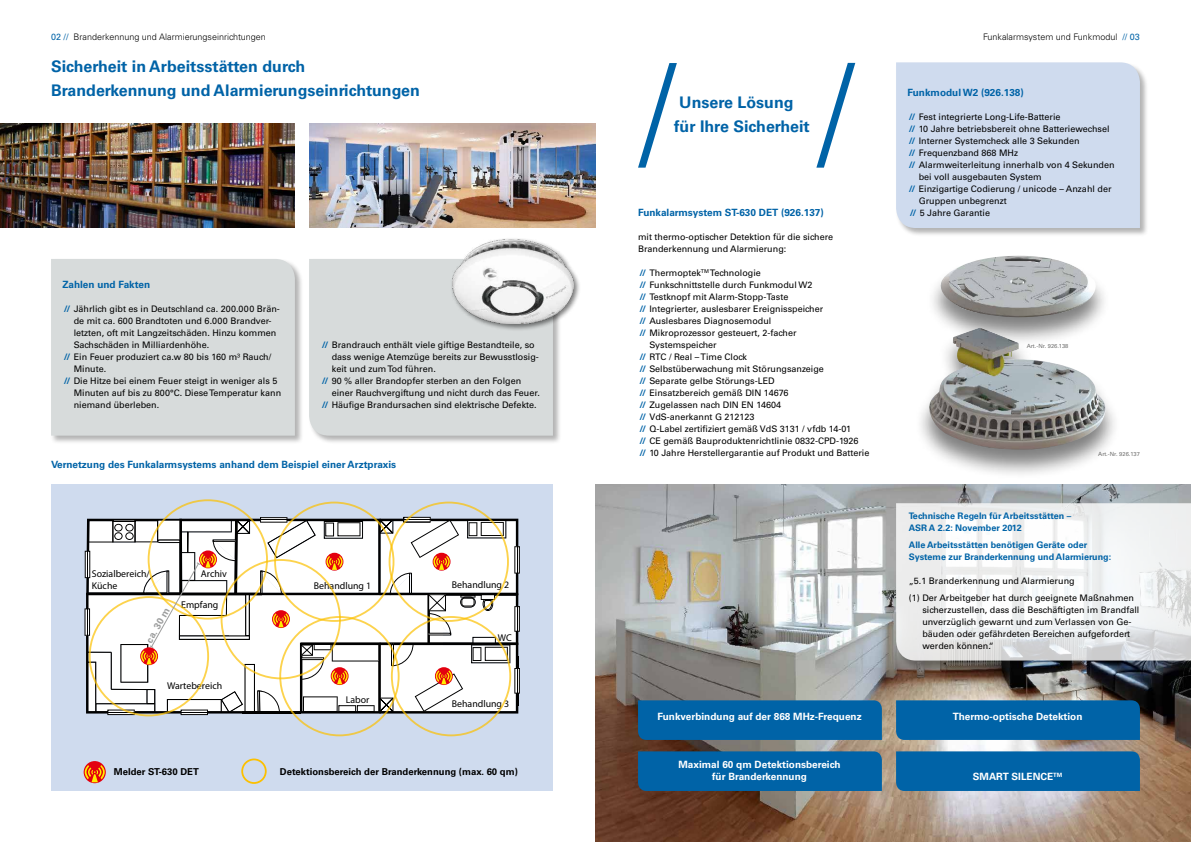
<style>
.page{position:relative;width:1191px;height:842px;background:#fff}
.page>*{position:absolute;margin:0;border:0;box-sizing:border-box;transform-origin:0 0}
.t1{font:700 16px/24px "Univers LT Std";color:#0063a7}
.t2{font:700 10px "Univers LT Std";color:#0063a7}
.t3{font:700 10px/12px "Univers LT Std";color:#fff;text-align:center}
.t4{font:9.8px/11.8px "Myriad Pro";color:#000}
.t5{font:700 9.7px "Univers LT Std";color:#9c9d9d}
.t6{font:700 9.5px "Univers LT Std";color:#000}
.t7{font:9px/12px "Univers LT Std";color:#000}
.t8{font:700 9px/12px "Univers LT Std";color:#0063a7}
.t9{font:300 9px "Univers LT Std";color:#000}
.t10{font:5.7px "Univers LT Std";color:#6f6f6e}
.s1{font-weight:400;color:#0063a7}
.s2{font-weight:700;color:#0063a7}
</style>
<div class="page">
<img style="left:309px;top:124px;width:286px;height:104px">
<img style="left:0;top:124px;width:295px;height:104px">
<div style="left:50px;top:258px;width:254px;height:186px;background:#000;opacity:.3"></div>
<div style="left:51px;top:259px;width:244px;height:177px;background:#d7dbdb"></div>
<div style="left:308px;top:258px;width:254px;height:186px;background:#000;opacity:.3"></div>
<div style="left:309px;top:259px;width:244px;height:177px;background:#d7dbdb"></div>
<div style="left:450px;top:237px;width:131px;height:94px;background:#000;opacity:.5"></div>
<img style="left:452px;top:239px;width:121px;height:85px">
<div style="left:51px;top:485px;width:502px;height:306px;background:#cfdbee"></div>
<div style="left:241px;top:758px;width:26px;height:26px;border:2px solid #fcc000;border-radius:50%"></div>
<div style="left:84px;top:761px;width:22px;height:22px;background:#e3000f;border-radius:50%"></div>
<svg style="left:85px;top:765px;width:20px;height:17px"></svg>
<svg style="left:85px;top:517px;width:435px;height:198px;background:#e0dcd5"></svg>
<img style="left:595px;top:485px;width:596px;height:357px">
<div style="left:895px;top:62px;width:253px;height:175px;background:#000;opacity:.3"></div>
<div style="left:896px;top:62px;width:244px;height:166px;background:#cfdbee"></div>
<div style="left:638px;top:700px;width:244px;height:40px;background:#0063a7"></div>
<div style="left:638px;top:751px;width:244px;height:40px;background:#0063a7"></div>
<div style="left:896px;top:700px;width:244px;height:40px;background:#0063a7"></div>
<div style="left:896px;top:751px;width:244px;height:40px;background:#0063a7"></div>
<svg style="left:816px;top:63px;width:39px;height:105px"></svg>
<svg style="left:638px;top:63px;width:39px;height:105px"></svg>
<div style="left:914px;top:254px;width:207px;height:225px;background:#000;opacity:.5"></div>
<img style="left:927px;top:256px;width:179px;height:194px">
<div style="left:895px;top:502px;width:296px;height:167px;background:#000;opacity:.3"></div>
<svg style="left:896px;top:503px;width:295px;height:157px;fill:#eef0f0"></svg>
<p class="t9" style="left:51px;top:31px;width:216px"><span class="s1">02 //</span> Branderkennung und Alarmierungseinrichtungen</p>
<p class="t9" style="left:983px;top:31px;width:158px">Funkalarmsystem und Funkmodul <span class="s1">// 03</span></p>
<h1 class="t1" style="left:51px;top:54px;width:370px">Sicherheit in Arbeitsstätten durch<br>Branderkennung und Alarmierungseinrichtungen</h1>
<p class="t2" style="left:907px;top:87px;width:118px">Funkmodul W2 (926.138)</p>
<p class="t7" style="left:911px;top:111px;width:150px"><span class="s2">//</span> Fest integrierte Long-Life-Batterie</p>
<p class="t7" style="left:911px;top:123px;width:199px"><span class="s2">//</span> 10 Jahre betriebsbereit ohne Batteriewechsel</p>
<p class="t7" style="left:911px;top:135px;width:169px"><span class="s2">//</span> Interner Systemcheck alle 3 Sekunden</p>
<p class="t7" style="left:911px;top:147px;width:108px"><span class="s2">//</span> Frequenzband 868 MHz</p>
<p class="t7" style="left:911px;top:159px;width:204px"><span class="s2">//</span> Alarmweiterleitung innerhalb von 4 Sekunden</p>
<p class="t7" style="left:918px;top:171px;width:124px">bei voll ausgebauten System</p>
<p class="t7" style="left:911px;top:183px;width:201px"><span class="s2">//</span> Einzigartige Codierung / unicode – Anzahl der</p>
<p class="t7" style="left:918px;top:195px;width:90px">Gruppen unbegrenzt</p>
<p class="t7" style="left:912px;top:207px;width:79px"><span class="s2">//</span> 5 Jahre Garantie</p>
<h1 class="t1" style="left:674px;top:90px;width:137px;text-indent:5px">Unsere Lösung für Ihre Sicherheit</h1>
<p class="t2" style="left:638px;top:207px;width:187px">Funkalarmsystem ST-630 DET (926.137)</p>
<p class="t7" style="left:638px;top:231px;width:197px">mit thermo-optischer Detektion für die sichere<br>Branderkennung und Alarmierung:</p>
<p class="t7" style="left:642px;top:267px;width:120px"><span class="s2">//</span> Thermoptek<sup>TM</sup> Technologie</p>
<p class="t7" style="left:642px;top:279px;width:172px"><span class="s2">//</span> Funkschnittstelle durch Funkmodul W2</p>
<p class="t7" style="left:642px;top:291px;width:148px"><span class="s2">//</span> Testknopf mit Alarm-Stopp-Taste</p>
<p class="t7" style="left:642px;top:303px;width:183px"><span class="s2">//</span> Integrierter, auslesbarer Ereignisspeicher</p>
<p class="t7" style="left:642px;top:315px;width:131px"><span class="s2">//</span> Auslesbares Diagnosemodul</p>
<p class="t7" style="left:642px;top:327px;width:156px"><span class="s2">//</span> Mikroprozessor gesteuert, 2-facher</p>
<p class="t7" style="left:649px;top:339px;width:69px">Systemspeicher</p>
<p class="t7" style="left:642px;top:351px;width:106px"><span class="s2">//</span> RTC / Real – Time Clock</p>
<p class="t7" style="left:642px;top:363px;width:183px"><span class="s2">//</span> Selbstüberwachung mit Störungsanzeige</p>
<p class="t7" style="left:642px;top:375px;width:134px"><span class="s2">//</span> Separate gelbe Störungs-LED</p>
<p class="t7" style="left:642px;top:387px;width:148px"><span class="s2">//</span> Einsatzbereich gemäß DIN 14676</p>
<p class="t7" style="left:642px;top:399px;width:140px"><span class="s2">//</span> Zugelassen nach DIN EN 14604</p>
<p class="t7" style="left:642px;top:411px;width:114px"><span class="s2">//</span> VdS-anerkannt G 212123</p>
<p class="t7" style="left:642px;top:423px;width:210px"><span class="s2">//</span> Q-Label zertifiziert gemäß VdS 3131 / vfdb 14-01</p>
<p class="t7" style="left:642px;top:435px;width:218px"><span class="s2">//</span> CE gemäß Bauproduktenrichtlinie 0832-CPD-1926</p>
<p class="t7" style="left:642px;top:447px;width:229px"><span class="s2">//</span> 10 Jahre Herstellergarantie auf Produkt und Batterie</p>
<p class="t2" style="left:62px;top:279px;width:89px">Zahlen und Fakten</p>
<p class="t7" style="left:67px;top:303px;width:215px"><span class="s2">//</span> Jährlich gibt es in Deutschland ca. 200.000 Brän-</p>
<p class="t7" style="left:74px;top:315px;width:199px">de mit ca. 600 Brandtoten und 6.000 Brandver-</p>
<p class="t7" style="left:74px;top:327px;width:204px">letzten, oft mit Langzeitschäden. Hinzu kommen</p>
<p class="t7" style="left:74px;top:339px;width:137px">Sachschäden in Milliardenhöhe.</p>
<p class="t7" style="left:67px;top:351px;width:206px"><span class="s2">//</span> Ein Feuer produziert ca.w 80 bis 160 m³ Rauch/</p>
<p class="t7" style="left:74px;top:363px;width:34px">Minute.</p>
<p class="t7" style="left:67px;top:375px;width:212px"><span class="s2">//</span> Die Hitze bei einem Feuer steigt in weniger als 5</p>
<p class="t7" style="left:74px;top:387px;width:209px">Minuten auf bis zu 800°C. Diese Temperatur kann</p>
<p class="t7" style="left:74px;top:399px;width:87px">niemand überleben.</p>
<p class="t7" style="left:324px;top:339px;width:212px"><span class="s2">//</span> Brandrauch enthält viele giftige Bestandteile, so</p>
<p class="t7" style="left:332px;top:351px;width:209px">dass wenige Atemzüge bereits zur Bewusstlosig-</p>
<p class="t7" style="left:332px;top:363px;width:106px">keit und zum Tod führen.</p>
<p class="t7" style="left:324px;top:375px;width:198px"><span class="s2">//</span> 90 % aller Brandopfer sterben an den Folgen</p>
<p class="t7" style="left:332px;top:387px;width:210px">einer Rauchvergiftung und nicht durch das Feuer.</p>
<p class="t7" style="left:324px;top:399px;width:214px"><span class="s2">//</span> Häufige Brandursachen sind elektrische Defekte.</p>
<p class="t10" style="left:1026px;top:343px;width:43px">Art.-Nr. 926.138</p>
<p class="t10" style="left:1098px;top:451px;width:43px">Art.-Nr. 926.137</p>
<p class="t2" style="left:51px;top:459px;width:347px">Vernetzung des Funkalarmsystems anhand dem Beispiel einer Arztpraxis</p>
<p class="t4" style="left:92px;top:568px;width:60px">Sozialbereich/<br>Küche</p>
<p class="t4" style="left:201px;top:567px;width:28px">Archiv</p>
<p class="t4" style="left:181px;top:599px;width:39px">Empfang</p>
<p class="t5" style="left:144px;top:639px;width:39px;rotate:-61deg">ca. 30 m</p>
<p class="t4" style="left:167px;top:679px;width:57px">Wartebereich</p>
<p class="t4" style="left:314px;top:579px;width:59px">Behandlung 1</p>
<p class="t4" style="left:346px;top:693px;width:25px">Labor</p>
<p class="t4" style="left:452px;top:579px;width:59px">Behandlung 2</p>
<p class="t4" style="left:498px;top:632px;width:16px">WC</p>
<p class="t4" style="left:452px;top:697px;width:59px">Behandlung 3</p>
<p class="t6" style="left:114px;top:766px;width:86px">Melder ST-630 DET</p>
<p class="t6" style="left:280px;top:766px;width:239px">Detektionsbereich der Branderkennung (max. 60 qm)</p>
<p class="t3" style="left:657px;top:711px;width:206px">Funkverbindung auf der 868 MHz-Frequenz</p>
<p class="t3" style="left:678px;top:759px;width:164px">Maximal 60 qm Detektionsbereich für Branderkennung</p>
<p class="t8" style="left:909px;top:509px;width:164px">Technische Regeln für Arbeitsstätten –<br>ASR A 2.2: November 2012</p>
<p class="t8" style="left:909px;top:539px;width:204px">Alle Arbeitsstätten benötigen Geräte oder<br>Systeme zur Branderkennung und Alarmierung:</p>
<p class="t7" style="left:909px;top:572px;width:227px;line-height:17.7px">„5.1 Branderkennung und Alarmierung<br>(1) Der Arbeitgeber hat durch geeignete Maßnahmen</p>
<p class="t7" style="left:922px;top:604px;width:218px">sicherzustellen, dass die Beschäftigten im Brandfall unverzüglich gewarnt und zum Verlassen von Ge&shy;bäuden oder gefährdeten Bereichen aufgefordert werden können.“</p>
<p class="t3" style="left:952px;top:711px;width:131px">Thermo-optische Detektion</p>
<p class="t3" style="left:973px;top:771px;width:91px">SMART SILENCE<sup>TM</sup></p>
</div>
